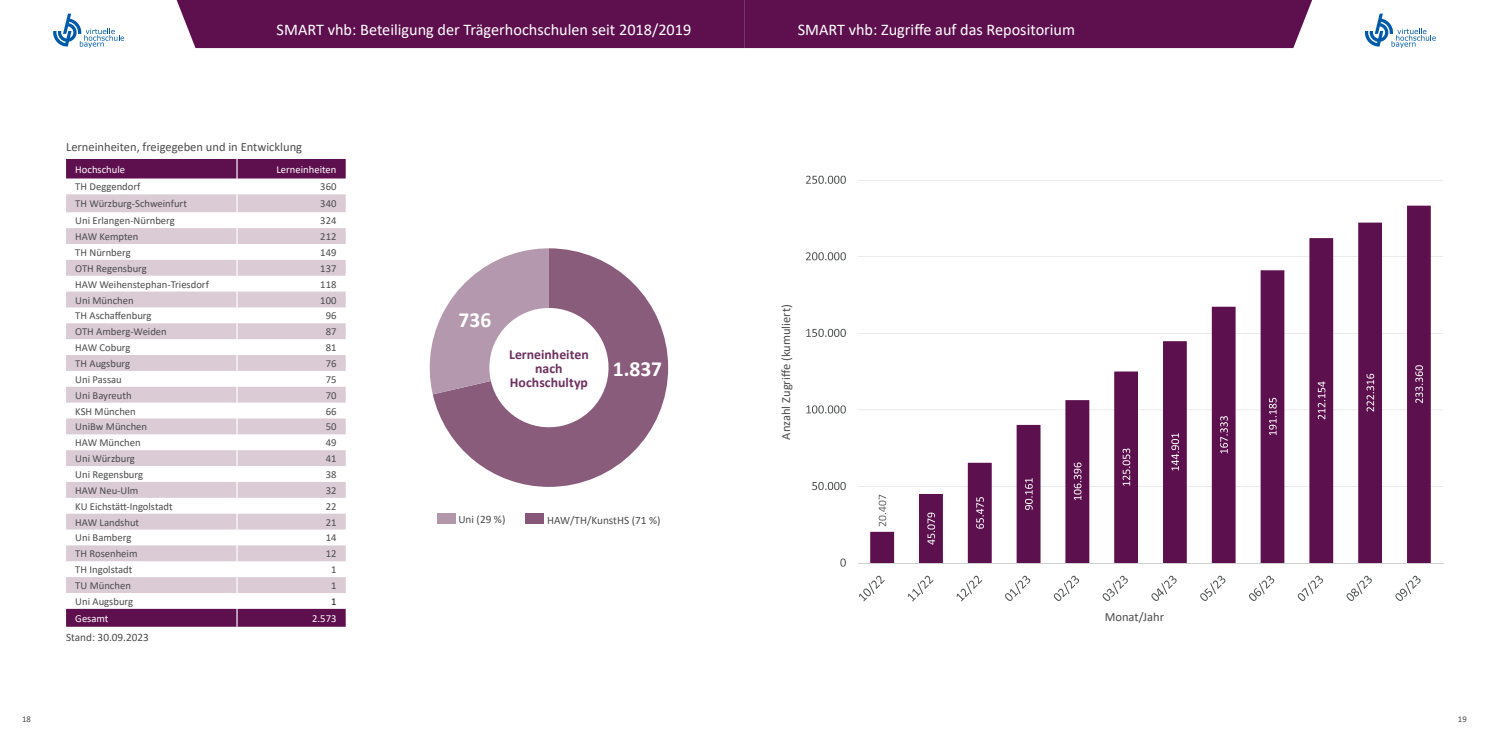
<style>
.page{position:relative;width:1489px;height:745px;background:#fff}
.page>*{position:absolute;margin:0;border:0;box-sizing:border-box;transform-origin:0 0}
.t1{font:700 21.5px "Calibri";color:#fff}
.t2{font:16.25px "Calibri";color:#fff}
.t3{font:700 13.75px/13.8px "Calibri";color:#6e315f;text-align:center}
.t4{font:12.5px "Calibri";color:#4b4c4d}
.t5{font:11.25px "Calibri";color:#4b4c4d}
.t6{font:10.62px "Calibri";color:#4b4c4d}
.t7{font:10.62px "Calibri";color:#fff}
.t8{font:10.62px "Calibri";color:#231f20}
.t9{font:8.75px "Calibri";color:#4b4c4d}
</style>
<div class="page">
<svg style="left:53px;top:14px;width:71px;height:34px"></svg>
<svg style="left:1364px;top:14px;width:71px;height:34px"></svg>
<div style="left:177px;top:0;width:1134px;height:48px;background:#5d0f4e"></div>
<svg style="left:66px;top:159px;width:280px;height:467px;fill:#5d0f4e"></svg>
<svg style="left:66px;top:194px;width:280px;height:398px;fill:#e1d3dc"></svg>
<svg style="left:236px;top:159px;width:1px;height:467px"></svg>
<div style="left:525px;top:513px;width:19px;height:11px;background:#865779"></div>
<div style="left:437px;top:513px;width:18px;height:11px;background:#b296a9"></div>
<hr style="left:857px;top:486px;width:585px;height:1px;background:#cfd1d0">
<hr style="left:857px;top:409px;width:585px;height:1px;background:#cfd1d0">
<hr style="left:857px;top:333px;width:585px;height:1px;background:#cfd1d0">
<hr style="left:857px;top:256px;width:585px;height:1px;background:#cfd1d0">
<hr style="left:857px;top:180px;width:585px;height:1px;background:#cfd1d0">
<svg style="left:870px;top:205px;width:560px;height:357px"></svg>
<hr style="left:857px;top:562px;width:586px;height:1px;background:#cfd1d0">
<svg style="left:878px;top:494px;width:8px;height:32px"></svg>
<svg style="left:927px;top:512px;width:8px;height:32px"></svg>
<svg style="left:976px;top:496px;width:7px;height:32px"></svg>
<svg style="left:1024px;top:478px;width:8px;height:31px"></svg>
<svg style="left:1073px;top:462px;width:8px;height:37px"></svg>
<svg style="left:1122px;top:448px;width:8px;height:37px"></svg>
<svg style="left:1171px;top:433px;width:7px;height:37px"></svg>
<svg style="left:1220px;top:416px;width:7px;height:37px"></svg>
<svg style="left:1268px;top:397px;width:8px;height:38px"></svg>
<svg style="left:1317px;top:381px;width:8px;height:38px"></svg>
<svg style="left:1366px;top:373px;width:7px;height:38px"></svg>
<svg style="left:1415px;top:365px;width:7px;height:38px"></svg>
<svg style="left:840px;top:558px;width:5px;height:8px"></svg>
<svg style="left:812px;top:482px;width:33px;height:8px"></svg>
<svg style="left:806px;top:405px;width:39px;height:8px"></svg>
<svg style="left:806px;top:328px;width:39px;height:9px"></svg>
<svg style="left:806px;top:252px;width:39px;height:8px"></svg>
<svg style="left:806px;top:175px;width:39px;height:9px"></svg>
<svg style="left:859px;top:575px;width:25px;height:26px"></svg>
<svg style="left:907px;top:575px;width:26px;height:26px"></svg>
<svg style="left:956px;top:575px;width:26px;height:26px"></svg>
<svg style="left:1005px;top:575px;width:25px;height:25px"></svg>
<svg style="left:1053px;top:575px;width:25px;height:25px"></svg>
<svg style="left:1102px;top:575px;width:25px;height:25px"></svg>
<svg style="left:1151px;top:575px;width:25px;height:25px"></svg>
<svg style="left:1200px;top:575px;width:25px;height:25px"></svg>
<svg style="left:1249px;top:575px;width:25px;height:25px"></svg>
<svg style="left:1297px;top:575px;width:25px;height:25px"></svg>
<svg style="left:1346px;top:575px;width:25px;height:25px"></svg>
<svg style="left:1395px;top:575px;width:25px;height:25px"></svg>
<svg style="left:433px;top:248px;width:235px;height:238px;fill:#895c7c"></svg>
<svg style="left:429px;top:248px;width:120px;height:146px"></svg>
<h2 class="t2" style="left:277px;top:19px;width:416px">SMART vhb: Beteiligung der Trägerhochschulen seit 2018/2019</h2>
<h2 class="t2" style="left:797px;top:19px;width:279px">SMART vhb: Zugriffe auf das Repositorium</h2>
<p class="t4" style="left:66px;top:138px;width:237px">Lerneinheiten, freigegeben und in Entwicklung</p>
<p class="t7" style="left:75px;top:162px;width:51px">Hochschule</p>
<p class="t7" style="left:276px;top:162px;width:61px">Lerneinheiten</p>
<p class="t6" style="left:75px;top:179px;width:67px">TH Deggendorf</p>
<p class="t6" style="left:320px;top:179px;width:18px">360</p>
<p class="t6" style="left:75px;top:196px;width:113px">TH Würzburg-Schweinfurt</p>
<p class="t6" style="left:320px;top:196px;width:18px">340</p>
<p class="t6" style="left:75px;top:213px;width:101px">Uni Erlangen-Nürnberg</p>
<p class="t6" style="left:320px;top:213px;width:18px">324</p>
<p class="t6" style="left:75px;top:229px;width:65px">HAW Kempten</p>
<p class="t6" style="left:320px;top:229px;width:18px">212</p>
<p class="t6" style="left:75px;top:245px;width:57px">TH Nürnberg</p>
<p class="t6" style="left:320px;top:245px;width:18px">149</p>
<p class="t6" style="left:75px;top:261px;width:73px">OTH Regensburg</p>
<p class="t6" style="left:320px;top:261px;width:18px">137</p>
<p class="t6" style="left:75px;top:276px;width:135px">HAW Weihenstephan-Triesdorf</p>
<p class="t6" style="left:320px;top:276px;width:18px">118</p>
<p class="t6" style="left:75px;top:292px;width:60px">Uni München</p>
<p class="t6" style="left:320px;top:292px;width:18px">100</p>
<p class="t6" style="left:75px;top:308px;width:78px">TH Aschaffenburg</p>
<p class="t6" style="left:326px;top:308px;width:12px">96</p>
<p class="t6" style="left:75px;top:324px;width:93px">OTH Amberg-Weiden</p>
<p class="t6" style="left:326px;top:324px;width:12px">87</p>
<p class="t6" style="left:75px;top:340px;width:57px">HAW Coburg</p>
<p class="t6" style="left:326px;top:340px;width:12px">81</p>
<p class="t6" style="left:75px;top:356px;width:56px">TH Augsburg</p>
<p class="t6" style="left:326px;top:356px;width:12px">76</p>
<p class="t6" style="left:75px;top:371px;width:48px">Uni Passau</p>
<p class="t6" style="left:326px;top:371px;width:12px">75</p>
<p class="t6" style="left:75px;top:387px;width:58px">Uni Bayreuth</p>
<p class="t6" style="left:326px;top:387px;width:12px">70</p>
<p class="t6" style="left:75px;top:403px;width:62px">KSH München</p>
<p class="t6" style="left:326px;top:403px;width:12px">66</p>
<p class="t6" style="left:75px;top:419px;width:73px">UniBw München</p>
<p class="t6" style="left:326px;top:419px;width:12px">50</p>
<p class="t6" style="left:75px;top:435px;width:67px">HAW München</p>
<p class="t6" style="left:326px;top:435px;width:12px">49</p>
<p class="t6" style="left:75px;top:451px;width:61px">Uni Würzburg</p>
<p class="t6" style="left:326px;top:451px;width:12px">41</p>
<p class="t6" style="left:75px;top:467px;width:69px">Uni Regensburg</p>
<p class="t6" style="left:326px;top:467px;width:12px">38</p>
<p class="t6" style="left:75px;top:482px;width:64px">HAW Neu-Ulm</p>
<p class="t6" style="left:326px;top:482px;width:12px">32</p>
<p class="t6" style="left:75px;top:498px;width:99px">KU Eichstätt-Ingolstadt</p>
<p class="t6" style="left:326px;top:498px;width:12px">22</p>
<p class="t6" style="left:75px;top:514px;width:65px">HAW Landshut</p>
<p class="t6" style="left:326px;top:514px;width:12px">21</p>
<p class="t6" style="left:75px;top:530px;width:58px">Uni Bamberg</p>
<p class="t6" style="left:326px;top:530px;width:12px">14</p>
<p class="t6" style="left:75px;top:546px;width:64px">TH Rosenheim</p>
<p class="t6" style="left:326px;top:546px;width:12px">12</p>
<p class="t6" style="left:75px;top:562px;width:59px">TH Ingolstadt</p>
<p class="t6" style="left:331px;top:562px;width:7px">1</p>
<p class="t6" style="left:75px;top:577px;width:57px">TU München</p>
<p class="t6" style="left:331px;top:577px;width:7px">1</p>
<p class="t6" style="left:75px;top:593px;width:59px">Uni Augsburg</p>
<p class="t8" style="left:331px;top:593px;width:7px">1</p>
<p class="t7" style="left:75px;top:610px;width:35px">Gesamt</p>
<p class="t7" style="left:312px;top:610px;width:26px">2.573</p>
<p class="t5" style="left:66px;top:628px;width:84px">Stand: 30.09.2023</p>
<h1 class="t1" style="left:458px;top:304px;width:34px">736</h1>
<p class="t3" style="left:509px;top:347px;width:81px">Lerneinheiten nach<br>Hochschultyp</p>
<h1 class="t1" style="left:612px;top:353px;width:51px">1.837</h1>
<p class="t5" style="left:458px;top:511px;width:49px">Uni (29 %)</p>
<p class="t5" style="left:547px;top:511px;width:115px">HAW/TH/KunstHS (71 %)</p>
<p class="t4" style="left:777px;top:439px;width:137px;rotate:-90deg">Anzahl Zugriffe (kumuliert)</p>
<p class="t4" style="left:1104px;top:608px;width:61px">Monat/Jahr</p>
<p class="t9" style="left:22px;top:712px;width:10px">18</p>
<p class="t9" style="left:1457px;top:712px;width:10px">19</p>
</div>
